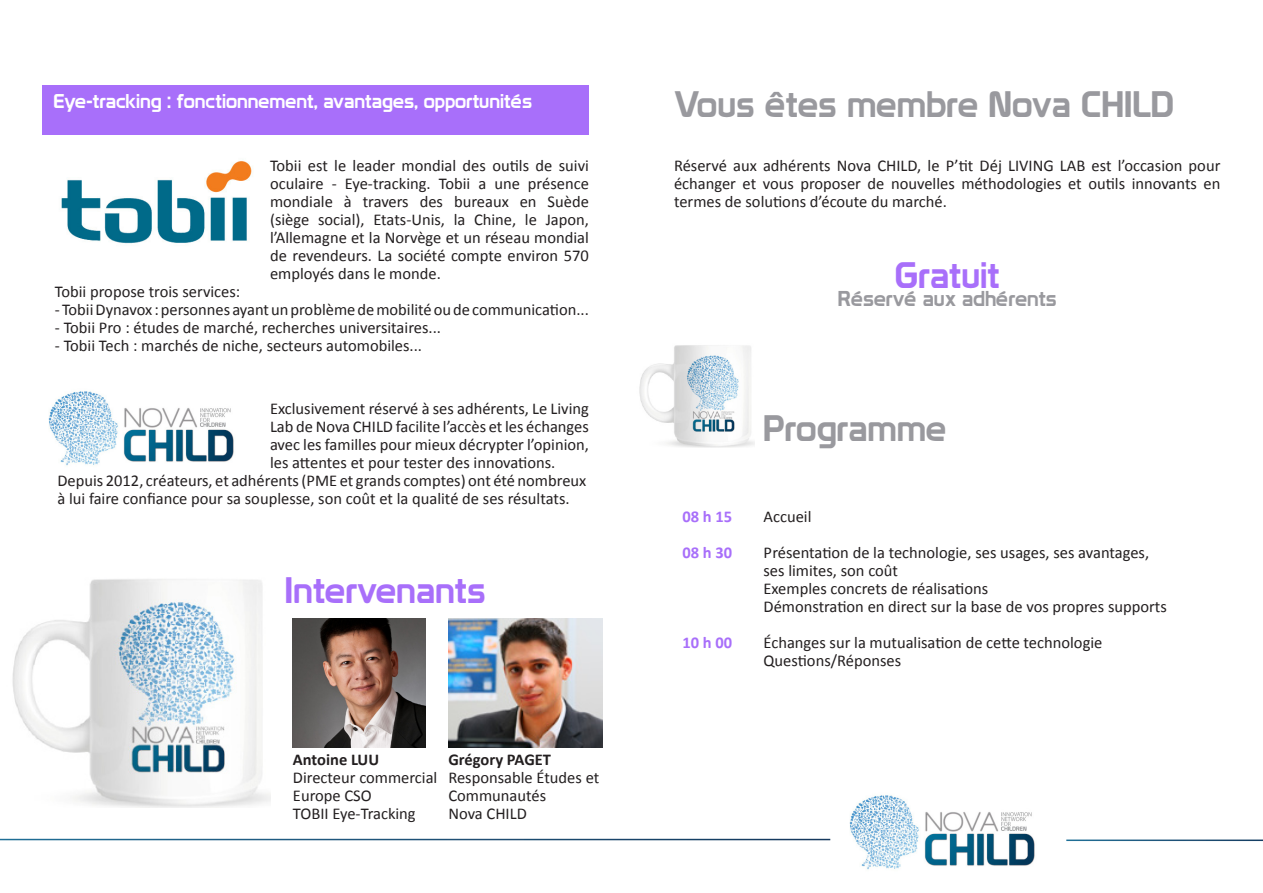
<style>
.page{position:relative;width:1263px;height:893px;background:#fff}
.page>*{position:absolute;margin:0;border:0;box-sizing:border-box;transform-origin:0 0}
.t1{font:36px "Prototype";color:#99999e}
.t2{font:36px "Prototype";color:#a86ffa}
.t3{font:21px "Prototype";color:#99999e}
.Corps{font:19.5px "Prototype";color:#fff}
.Corps-2{font:16.5px/18px "Calibri";color:#231f20;text-align:justify}
.Corps-3{font:700 16.5px "Calibri";color:#231f20}
.Corps-4{font:700 16.5px "Calibri";color:#a86ffa}
</style>
<div class="page">
<img style="left:849px;top:795px;width:186px;height:75px">
<div style="left:43px;top:85px;width:546px;height:50px;background:#a86ffa"></div>
<img style="left:12px;top:579px;width:258px;height:228px">
<img style="left:639px;top:345px;width:115px;height:103px">
<img style="left:61px;top:161px;width:191px;height:83px">
<img style="left:293px;top:618px;width:132px;height:129px">
<img style="left:48px;top:391px;width:186px;height:75px">
<img style="left:448px;top:618px;width:155px;height:129px">
<p class="Corps" style="left:54px;top:89px;width:480px">Eye-tracking : fonctionnement, avantages, opportunités</p>
<p class="Corps-2" style="left:270px;top:157px;width:320px">Tobii est le leader mondial des outils de suivi oculaire - Eye-tracking. Tobii a une présence mondiale à travers des bureaux en Suède (siège social), Etats-Unis, la Chine, le Japon, l’Allemagne et la Norvège et un réseau mondial de revendeurs. La société compte environ 570 employés dans le monde.</p>
<p class="Corps-2" style="left:55px;top:283px;width:187px">Tobii propose trois services:</p>
<p class="Corps-2" style="left:55px;top:301px;width:535px">- Tobii Dynavox : personnes ayant un problème de mobilité ou de communication...</p>
<p class="Corps-2" style="left:55px;top:319px;width:388px">- Tobii Pro : études de marché, recherches universitaires...</p>
<p class="Corps-2" style="left:55px;top:337px;width:369px">- Tobii Tech : marchés de niche, secteurs automobiles...</p>
<p class="Corps-2" style="left:270px;top:400px;width:320px">Exclusivement réservé à ses adhérents, Le Living Lab de Nova CHILD facilite l’accès et les échanges avec les familles pour mieux décrypter l’opinion, les attentes et pour tester des innovations.</p>
<p class="Corps-2" style="left:57px;top:472px;width:530px">Depuis 2012, créateurs, et adhérents (PME et grands comptes) ont été nombreux à lui faire confiance pour sa souplesse, son coût et la qualité de ses résultats.</p>
<p class="t2" style="left:285px;top:569px;width:202px">Intervenants</p>
<p class="Corps-3" style="left:293px;top:749px;width:88px">Antoine LUU</p>
<p class="Corps-2" style="left:293px;top:769px;width:146px">Directeur commercial</p>
<p class="Corps-2" style="left:293px;top:787px;width:80px">Europe CSO</p>
<p class="Corps-2" style="left:293px;top:805px;width:124px">TOBII Eye-Tracking</p>
<p class="Corps-3" style="left:448px;top:749px;width:104px">Grégory PAGET</p>
<p class="Corps-2" style="left:448px;top:769px;width:152px">Responsable Études et<br>Communautés</p>
<p class="Corps-2" style="left:448px;top:805px;width:80px">Nova CHILD</p>
<p class="t1" style="left:674px;top:83px;width:502px">Vous êtes membre Nova CHILD</p>
<p class="Corps-2" style="left:674px;top:157px;width:548px">Réservé aux adhérents Nova CHILD, le P’tit Déj LIVING LAB est l’occasion pour échanger et vous proposer de nouvelles méthodologies et outils innovants en termes de solutions d’écoute du marché.</p>
<p class="t2" style="left:895px;top:254px;width:106px">Gratuit</p>
<p class="t3" style="left:838px;top:286px;width:220px">Réservé aux adhérents</p>
<p class="t1" style="left:763px;top:407px;width:185px">Programme</p>
<p class="Corps-4" style="left:682px;top:506px;width:51px">08 h 15</p>
<p class="Corps-2" style="left:763px;top:508px;width:49px">Accueil</p>
<p class="Corps-4" style="left:682px;top:542px;width:51px">08 h 30</p>
<p class="Corps-2" style="left:763px;top:544px;width:387px">Présentation de la technologie, ses usages, ses avantages,</p>
<p class="Corps-2" style="left:763px;top:562px;width:136px">ses limites, son coût</p>
<p class="Corps-2" style="left:763px;top:580px;width:226px">Exemples concrets de réalisations</p>
<p class="Corps-2" style="left:763px;top:598px;width:405px">Démonstration en direct sur la base de vos propres supports</p>
<p class="Corps-4" style="left:682px;top:632px;width:51px">10 h 00</p>
<p class="Corps-2" style="left:763px;top:634px;width:340px">Échanges sur la mutualisation de cette technologie</p>
<p class="Corps-2" style="left:763px;top:652px;width:139px">Questions/Réponses</p>
</div>
